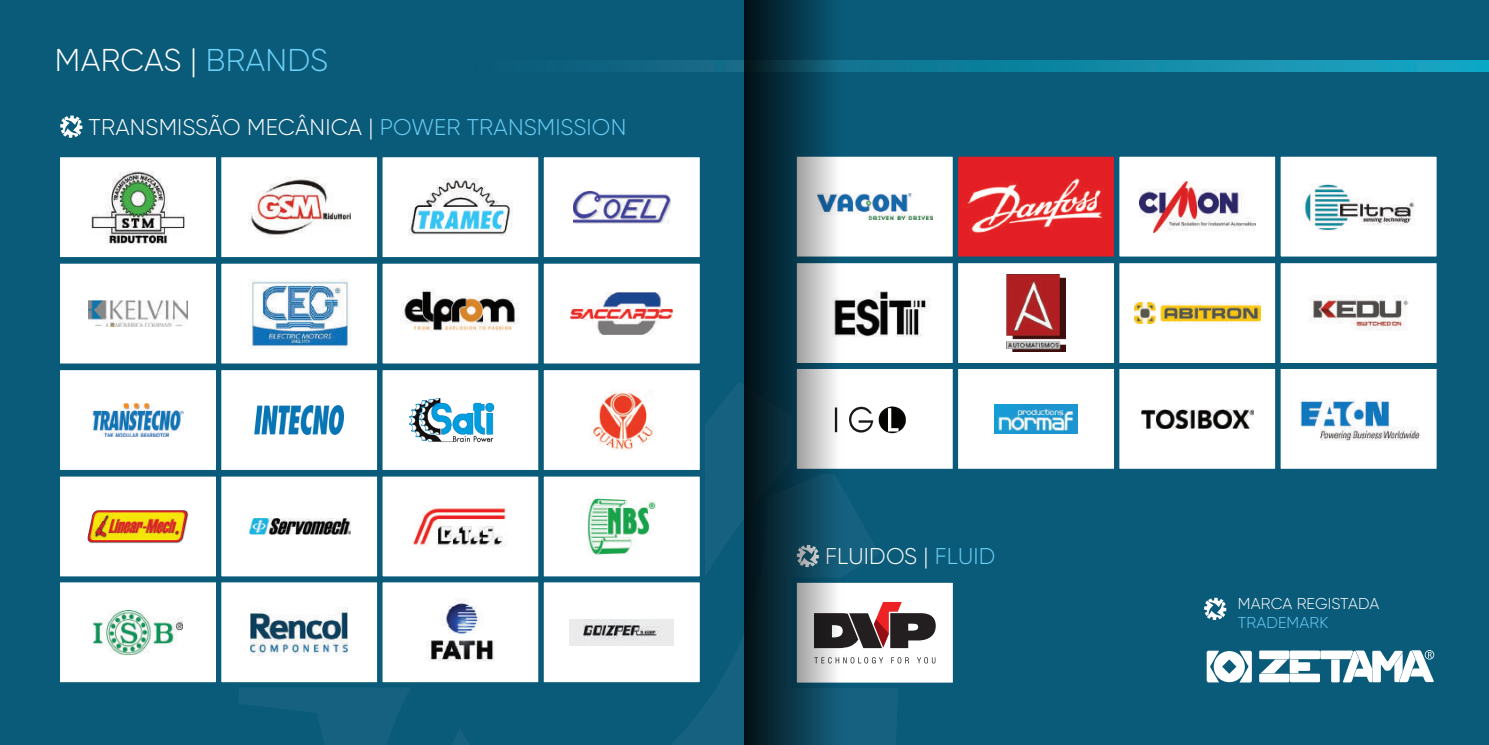
<style>
.page{position:relative;width:1489px;height:745px;background:#fff}
.page>*{position:absolute;margin:0;border:0;box-sizing:border-box;transform-origin:0 0}
.t1{font:300 31.5px "Gilroy";letter-spacing:.01em;color:#fff}
.t2{font:300 22.75px "Gilroy";letter-spacing:.01em;color:#fff}
.t3{font:300 15.75px "Gilroy";letter-spacing:.005em;color:#fff}
.t4{font:300 15.75px "Gilroy";letter-spacing:.01em;color:#6bcff6}
.s1{color:#6bcff6}
</style>
<div class="page">
<div style="left:0;top:0;width:1488px;height:744px;background:#0a5a79"></div>
<svg style="left:239px;top:383px;width:659px;height:361px"></svg>
<svg style="left:624px;top:61px;width:864px;height:11px"></svg>
<svg style="left:60px;top:115px;width:22px;height:23px"></svg>
<div style="left:57px;top:154px;width:162px;height:105px;background:#fff"></div>
<img style="left:91px;top:171px;width:94px;height:72px">
<div style="left:55px;top:152px;width:166px;height:110px;border:5px solid #0a5a79"></div>
<div style="left:57px;top:261px;width:162px;height:105px;background:#fff"></div>
<img style="left:88px;top:301px;width:100px;height:25px">
<div style="left:55px;top:258px;width:166px;height:110px;border:5px solid #0a5a79"></div>
<div style="left:57px;top:367px;width:162px;height:105px;background:#fff"></div>
<img style="left:92px;top:403px;width:92px;height:33px">
<div style="left:55px;top:364px;width:166px;height:111px;border:5px solid #0a5a79"></div>
<div style="left:57px;top:473px;width:162px;height:105px;background:#fff"></div>
<img style="left:87px;top:510px;width:102px;height:34px">
<div style="left:55px;top:471px;width:166px;height:110px;border:5px solid #0a5a79"></div>
<div style="left:57px;top:579px;width:162px;height:105px;background:#fff"></div>
<img style="left:93px;top:610px;width:89px;height:43px">
<div style="left:55px;top:576px;width:166px;height:111px;border:5px solid #0a5a79"></div>
<div style="left:219px;top:154px;width:161px;height:105px;background:#fff"></div>
<img style="left:248px;top:177px;width:102px;height:59px">
<div style="left:216px;top:152px;width:166px;height:110px;border:5px solid #0a5a79"></div>
<div style="left:219px;top:261px;width:161px;height:105px;background:#fff"></div>
<img style="left:248px;top:279px;width:101px;height:69px">
<div style="left:216px;top:258px;width:166px;height:110px;border:5px solid #0a5a79"></div>
<div style="left:219px;top:367px;width:161px;height:105px;background:#fff"></div>
<img style="left:255px;top:405px;width:89px;height:29px">
<div style="left:216px;top:364px;width:166px;height:111px;border:5px solid #0a5a79"></div>
<div style="left:219px;top:473px;width:161px;height:105px;background:#fff"></div>
<img style="left:248px;top:518px;width:102px;height:16px">
<div style="left:216px;top:471px;width:166px;height:110px;border:5px solid #0a5a79"></div>
<div style="left:219px;top:579px;width:161px;height:105px;background:#fff"></div>
<img style="left:251px;top:607px;width:96px;height:49px">
<div style="left:216px;top:576px;width:166px;height:111px;border:5px solid #0a5a79"></div>
<div style="left:380px;top:154px;width:161px;height:105px;background:#fff"></div>
<img style="left:408px;top:179px;width:104px;height:56px">
<div style="left:377px;top:152px;width:166px;height:110px;border:5px solid #0a5a79"></div>
<img style="left:383px;top:264px;width:154px;height:98px">
<div style="left:377px;top:258px;width:166px;height:110px;border:5px solid #0a5a79"></div>
<div style="left:380px;top:367px;width:161px;height:105px;background:#fff"></div>
<img style="left:409px;top:398px;width:86px;height:45px">
<div style="left:377px;top:364px;width:166px;height:111px;border:5px solid #0a5a79"></div>
<div style="left:380px;top:473px;width:161px;height:105px;background:#fff"></div>
<img style="left:408px;top:505px;width:99px;height:42px">
<div style="left:377px;top:471px;width:166px;height:110px;border:5px solid #0a5a79"></div>
<div style="left:380px;top:579px;width:161px;height:105px;background:#fff"></div>
<img style="left:427px;top:599px;width:67px;height:63px">
<div style="left:377px;top:576px;width:166px;height:111px;border:5px solid #0a5a79"></div>
<div style="left:541px;top:154px;width:161px;height:105px;background:#fff"></div>
<img style="left:573px;top:191px;width:97px;height:32px">
<div style="left:538px;top:152px;width:167px;height:110px;border:5px solid #0a5a79"></div>
<div style="left:541px;top:261px;width:161px;height:105px;background:#fff"></div>
<img style="left:571px;top:292px;width:101px;height:42px">
<div style="left:538px;top:258px;width:167px;height:110px;border:5px solid #0a5a79"></div>
<div style="left:541px;top:367px;width:161px;height:105px;background:#fff"></div>
<img style="left:590px;top:389px;width:63px;height:61px">
<div style="left:538px;top:364px;width:167px;height:111px;border:5px solid #0a5a79"></div>
<div style="left:541px;top:473px;width:161px;height:105px;background:#fff"></div>
<img style="left:587px;top:498px;width:69px;height:58px">
<div style="left:538px;top:471px;width:167px;height:110px;border:5px solid #0a5a79"></div>
<div style="left:541px;top:579px;width:161px;height:105px;background:#fff"></div>
<img style="left:569px;top:619px;width:104px;height:26px">
<div style="left:538px;top:576px;width:167px;height:111px;border:5px solid #0a5a79"></div>
<div style="left:794px;top:154px;width:161px;height:105px;background:#fff"></div>
<img style="left:846px;top:193px;width:86px;height:27px">
<div style="left:791px;top:151px;width:167px;height:110px;border:5px solid #0a5a79"></div>
<div style="left:794px;top:260px;width:161px;height:105px;background:#fff"></div>
<img style="left:846px;top:290px;width:85px;height:46px">
<div style="left:791px;top:258px;width:167px;height:110px;border:5px solid #0a5a79"></div>
<div style="left:794px;top:366px;width:161px;height:105px;background:#fff"></div>
<img style="left:849px;top:406px;width:57px;height:28px">
<div style="left:791px;top:363px;width:167px;height:110px;border:5px solid #0a5a79"></div>
<img style="left:958px;top:157px;width:155px;height:98px">
<div style="left:952px;top:151px;width:167px;height:110px;border:5px solid #0a5a79"></div>
<div style="left:955px;top:260px;width:161px;height:105px;background:#fff"></div>
<img style="left:1006px;top:274px;width:59px;height:77px">
<div style="left:952px;top:258px;width:167px;height:110px;border:5px solid #0a5a79"></div>
<div style="left:955px;top:366px;width:161px;height:105px;background:#fff"></div>
<img style="left:994px;top:404px;width:83px;height:29px">
<div style="left:952px;top:363px;width:167px;height:110px;border:5px solid #0a5a79"></div>
<div style="left:1116px;top:154px;width:161px;height:105px;background:#fff"></div>
<img style="left:1139px;top:181px;width:116px;height:51px">
<div style="left:1114px;top:151px;width:166px;height:110px;border:5px solid #0a5a79"></div>
<div style="left:1116px;top:260px;width:161px;height:105px;background:#fff"></div>
<img style="left:1134px;top:302px;width:126px;height:21px">
<div style="left:1114px;top:258px;width:166px;height:110px;border:5px solid #0a5a79"></div>
<div style="left:1116px;top:366px;width:161px;height:105px;background:#fff"></div>
<img style="left:1141px;top:409px;width:112px;height:19px">
<div style="left:1114px;top:363px;width:166px;height:110px;border:5px solid #0a5a79"></div>
<div style="left:1277px;top:154px;width:161px;height:105px;background:#fff"></div>
<img style="left:1302px;top:183px;width:113px;height:48px">
<div style="left:1275px;top:151px;width:166px;height:110px;border:5px solid #0a5a79"></div>
<div style="left:1277px;top:260px;width:161px;height:105px;background:#fff"></div>
<img style="left:1308px;top:295px;width:100px;height:35px">
<div style="left:1275px;top:258px;width:166px;height:110px;border:5px solid #0a5a79"></div>
<div style="left:1277px;top:366px;width:161px;height:105px;background:#fff"></div>
<img style="left:1299px;top:398px;width:122px;height:43px">
<div style="left:1275px;top:363px;width:166px;height:110px;border:5px solid #0a5a79"></div>
<div style="left:794px;top:579px;width:161px;height:105px;background:#fff"></div>
<svg style="left:846px;top:601px;width:89px;height:46px"></svg>
<svg style="left:846px;top:657px;width:37px;height:6px"></svg>
<svg style="left:891px;top:657px;width:18px;height:6px"></svg>
<svg style="left:917px;top:657px;width:18px;height:6px"></svg>
<div style="left:791px;top:577px;width:167px;height:110px;border:5px solid #0a5a79"></div>
<svg style="left:1206px;top:650px;width:45px;height:32px"></svg>
<svg style="left:1259px;top:650px;width:174px;height:32px"></svg>
<svg style="left:1204px;top:597px;width:22px;height:22px"></svg>
<svg style="left:744px;top:0;width:102px;height:744px"></svg>
<h1 class="t1" style="left:55px;top:41px;width:275px">MARCAS | <span class="s1">BRANDS</span></h1>
<p class="t2" style="left:89px;top:113px;width:539px">TRANSMISSÃO MECÂNICA | <span class="s1">POWER TRANSMISSION</span></p>
<p class="t2" style="left:825px;top:541px;width:172px">FLUIDOS | <span class="s1">FLUID</span></p>
<p class="t3" style="left:1237px;top:593px;width:143px">MARCA REGISTADA</p>
<p class="t4" style="left:1237px;top:612px;width:92px">TRADEMARK</p>
</div>
